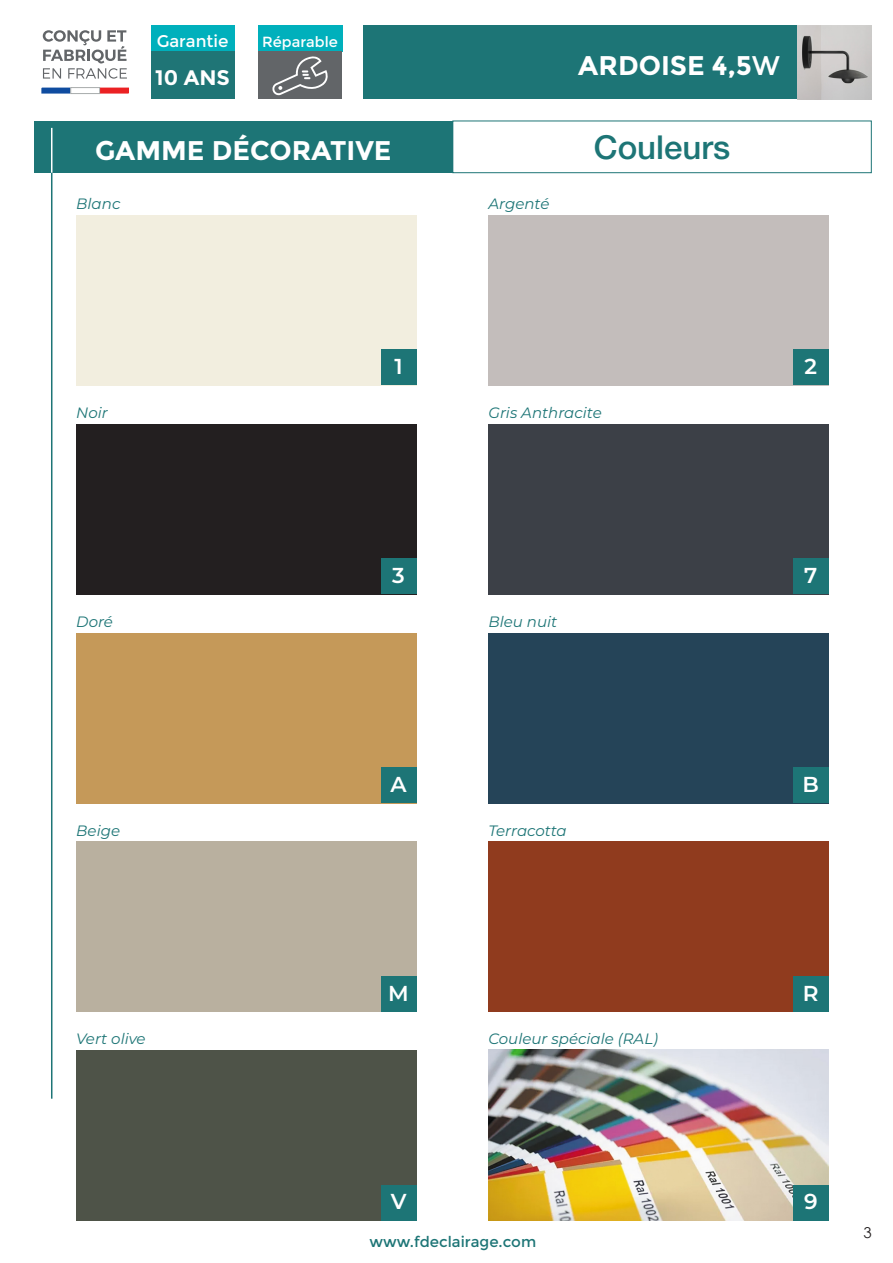
<style>
.page{position:relative;width:893px;height:1263px;background:#fff}
.page>*{position:absolute;margin:0;border:0;box-sizing:border-box;transform-origin:0 0}
.t1{font:500 33px "Helvetica Neue LT Pro";color:#1d7576}
.t2{font:700 27px "Montserrat";color:#fff}
.t3{font:600 21.6px "Montserrat";color:#fff}
.t4{font:700 21px "Montserrat";color:#fff}
.t5{font:16.8px "Montserrat";color:#fff}
.t6{font:italic 15px "Montserrat";color:#1d7576}
.t7{font:15px "Montserrat";color:#1d7576}
.t8{font:15px "Century Gothic";color:#231f20}
.t9{font:14.7px "Montserrat";color:#fff}
.s1{font-weight:400}
</style>
<div class="page">
<div style="left:76px;top:424px;width:340px;height:170px;background:#231f20"></div>
<div style="left:76px;top:215px;width:340px;height:170px;background:#f2eedf"></div>
<div style="left:488px;top:424px;width:341px;height:170px;background:#3c4047"></div>
<div style="left:488px;top:215px;width:341px;height:170px;background:#c3bdbb"></div>
<div style="left:76px;top:842px;width:340px;height:170px;background:#b9b09f"></div>
<div style="left:488px;top:842px;width:341px;height:170px;background:#903b1e"></div>
<div style="left:76px;top:1050px;width:340px;height:170px;background:#4e5348"></div>
<div style="left:76px;top:633px;width:340px;height:170px;background:#c59959"></div>
<div style="left:488px;top:633px;width:341px;height:170px;background:#254458"></div>
<img style="left:488px;top:1050px;width:341px;height:170px">
<hr style="left:51px;top:173px;width:1px;height:926px;background:#1d7576">
<div style="left:34px;top:121px;width:419px;height:52px;background:#1d7576"></div>
<div style="left:452px;top:121px;width:420px;height:52px;border:1px solid #1d7576"></div>
<div style="left:381px;top:349px;width:35px;height:36px;background:#1d7576"></div>
<div style="left:793px;top:349px;width:36px;height:36px;background:#1d7576"></div>
<div style="left:381px;top:558px;width:35px;height:36px;background:#1d7576"></div>
<div style="left:793px;top:558px;width:36px;height:36px;background:#1d7576"></div>
<div style="left:793px;top:1184px;width:36px;height:36px;background:#1d7576"></div>
<div style="left:381px;top:767px;width:35px;height:36px;background:#1d7576"></div>
<div style="left:793px;top:767px;width:36px;height:36px;background:#1d7576"></div>
<div style="left:381px;top:976px;width:35px;height:36px;background:#1d7576"></div>
<div style="left:793px;top:976px;width:36px;height:36px;background:#1d7576"></div>
<div style="left:381px;top:1184px;width:35px;height:36px;background:#1d7576"></div>
<hr style="left:51px;top:128px;width:1px;height:45px;background:#fff">
<div style="left:363px;top:26px;width:434px;height:73px;background:#1d7576"></div>
<svg style="left:43px;top:30px;width:84px;height:49px"></svg>
<svg style="left:41px;top:88px;width:29px;height:6px"></svg>
<div style="left:71px;top:88px;width:29px;height:6px;border:1px solid #a8acac"></div>
<svg style="left:100px;top:88px;width:29px;height:6px"></svg>
<div style="left:151px;top:26px;width:84px;height:26px;background:#00b0bc"></div>
<div style="left:151px;top:52px;width:83px;height:47px;background:#1f7576"></div>
<div style="left:258px;top:26px;width:84px;height:26px;background:#00b0bc"></div>
<div style="left:258px;top:52px;width:84px;height:47px;background:#626568"></div>
<svg style="left:272px;top:56px;width:56px;height:39px"></svg>
<img style="left:797px;top:26px;width:75px;height:73px">
<p class="t5" style="left:157px;top:31px;width:73px">Garantie</p>
<p class="t4" style="left:155px;top:65px;width:76px">10 ANS</p>
<p class="t9" style="left:262px;top:33px;width:77px">Réparable</p>
<p class="t2" style="left:578px;top:50px;width:203px">ARDOISE 4,5<span class="s1">W</span></p>
<p class="t2" style="left:95px;top:134px;width:298px">GAMME DÉCORATIVE</p>
<p class="t1" style="left:594px;top:127px;width:138px">Couleurs</p>
<p class="t6" style="left:76px;top:194px;width:46px">Blanc</p>
<p class="t6" style="left:488px;top:194px;width:62px">Argenté</p>
<p class="t3" style="left:394px;top:351px;width:10px">1</p>
<p class="t3" style="left:804px;top:351px;width:14px">2</p>
<p class="t6" style="left:76px;top:402px;width:33px">Noir</p>
<p class="t6" style="left:488px;top:402px;width:115px">Gris Anthracite</p>
<p class="t3" style="left:392px;top:560px;width:14px">3</p>
<p class="t3" style="left:804px;top:560px;width:15px">7</p>
<p class="t6" style="left:76px;top:611px;width:38px">Doré</p>
<p class="t6" style="left:488px;top:611px;width:70px">Bleu nuit</p>
<p class="t6" style="left:76px;top:820px;width:45px">Beige</p>
<p class="t6" style="left:76px;top:1029px;width:71px">Vert olive</p>
<p class="t3" style="left:390px;top:769px;width:18px">A</p>
<p class="t3" style="left:802px;top:769px;width:18px">B</p>
<p class="t6" style="left:488px;top:820px;width:80px">Terracotta</p>
<p class="t3" style="left:388px;top:978px;width:22px">M</p>
<p class="t3" style="left:803px;top:978px;width:17px">R</p>
<p class="t6" style="left:488px;top:1028px;width:171px">Couleur spéciale (RAL)</p>
<p class="t3" style="left:391px;top:1186px;width:17px">V</p>
<p class="t7" style="left:369px;top:1233px;width:168px">www.fdeclairage.com</p>
<p class="t3" style="left:804px;top:1186px;width:15px">9</p>
<p class="t8" style="left:863px;top:1222px;width:10px">3</p>
</div>
